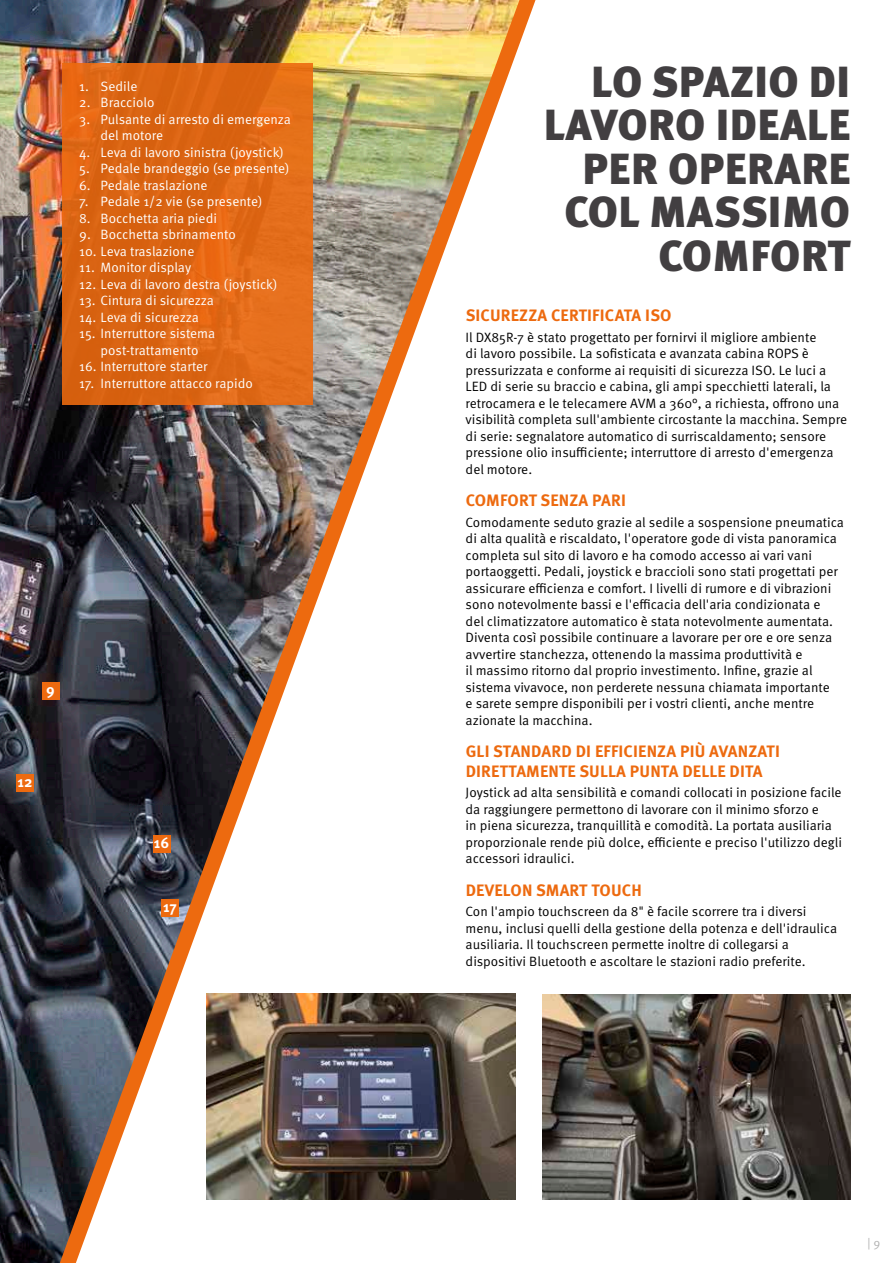
<style>
.page{position:relative;width:893px;height:1263px;background:#fff}
.page>*{position:absolute;margin:0;border:0;box-sizing:border-box;transform-origin:0 0}
.t1{font:900 43.5px/43.5px "Meta Pro";letter-spacing:.01em;color:#423f41;text-align:right}
.t2{font:700 16.5px/19.5px "Meta Pro";letter-spacing:.01em;color:#ed6a0f}
.t3{font:700 15px "Meta Pro";color:#fff}
.t4{font:13.5px/16.5px "Meta Pro Norm";color:#000}
.t5{font:13.5px/16.5px "Meta Pro Norm";color:#fff}
.t6{font:12px "Meta Pro Norm";color:#b2b2b2}
</style>
<div class="page">
<img style="left:0;top:0;width:60px;height:1263px">
<img style="left:60px;top:0;width:475px;height:1263px">
<div style="left:153px;top:836px;width:17px;height:17px;background:#ed6a0f"></div>
<div style="left:162px;top:899px;width:17px;height:17px;background:#ed6a0f"></div>
<img style="left:543px;top:994px;width:307px;height:205px">
<img style="left:207px;top:993px;width:308px;height:206px">
<svg style="left:62px;top:64px;width:251px;height:341px;background:#dd6614"></svg>
<div style="left:42px;top:682px;width:17px;height:17px;background:#ed6a0f"></div>
<div style="left:17px;top:775px;width:17px;height:17px;background:#ed6a0f"></div>
<p class="t5" style="left:79px;top:77px;width:60px">1. Sedile</p>
<p class="t5" style="left:79px;top:94px;width:77px">2. Bracciolo</p>
<p class="t5" style="left:101px;top:110px;width:192px;text-indent:-21px">3. Pulsante di arresto di emergenza del motore</p>
<p class="t5" style="left:79px;top:143px;width:206px">4. Leva di lavoro sinistra (joystick)</p>
<p class="t5" style="left:79px;top:160px;width:212px">5. Pedale brandeggio (se presente)</p>
<p class="t5" style="left:79px;top:176px;width:130px">6. Pedale traslazione</p>
<p class="t5" style="left:79px;top:193px;width:185px">7. Pedale 1/2 vie (se presente)</p>
<p class="t5" style="left:79px;top:209px;width:139px">8. Bocchetta aria piedi</p>
<p class="t5" style="left:79px;top:226px;width:158px">9. Bocchetta sbrinamento</p>
<p class="t5" style="left:79px;top:242px;width:117px">10. Leva traslazione</p>
<p class="t5" style="left:79px;top:259px;width:113px">11. Monitor display</p>
<p class="t5" style="left:79px;top:275px;width:200px">12. Leva di lavoro destra (joystick)</p>
<p class="t5" style="left:79px;top:292px;width:136px">13. Cintura di sicurezza</p>
<p class="t5" style="left:79px;top:308px;width:121px">14. Leva di sicurezza</p>
<p class="t5" style="left:79px;top:325px;width:137px;text-align:center">15. Interruttore sistema post-trattamento</p>
<p class="t5" style="left:79px;top:358px;width:130px">16. Interruttore starter</p>
<p class="t5" style="left:79px;top:374px;width:175px">17. Interruttore attacco rapido</p>
<p class="t3" style="left:46px;top:678px;width:10px">9</p>
<p class="t3" style="left:18px;top:770px;width:16px">12</p>
<p class="t3" style="left:154px;top:831px;width:17px">16</p>
<p class="t3" style="left:163px;top:895px;width:15px">17</p>
<h1 class="t1" style="left:544px;top:58px;width:308px">LO SPAZIO DI<br>LAVORO IDEALE<br>PER OPERARE<br>COL MASSIMO<br>COMFORT</h1>
<p class="t2" style="left:466px;top:304px;width:207px">SICUREZZA CERTIFICATA ISO</p>
<p class="t4" style="left:466px;top:328px;width:383px">Il DX85R-7 è stato progettato per fornirvi il migliore ambiente<br>di lavoro possibile. La sofisticata e avanzata cabina ROPS è pressurizzata e conforme ai requisiti di sicurezza ISO. Le luci a LED di serie su braccio e cabina, gli ampi specchietti laterali, la retrocamera e le telecamere AVM a 360°, a richiesta, offrono una visibilità completa sull'ambiente circostante la macchina. Sempre di serie: segnalatore automatico di surriscaldamento; sensore pressione olio insufficiente; interruttore di arresto d'emergenza del motore.</p>
<p class="t2" style="left:466px;top:490px;width:162px">COMFORT SENZA PARI</p>
<p class="t4" style="left:466px;top:513px;width:380px">Comodamente seduto grazie al sedile a sospensione pneumatica di alta qualità e riscaldato, l'operatore gode di vista panoramica completa sul sito di lavoro e ha comodo accesso ai vari vani portaoggetti. Pedali, joystick e braccioli sono stati progettati per assicurare efficienza e comfort. I livelli di rumore e di vibrazioni sono notevolmente bassi e l'efficacia dell'aria condizionata e<br>del climatizzatore automatico è stata notevolmente aumentata.<br>Diventa così possibile continuare a lavorare per ore e ore senza avvertire stanchezza, ottenendo la massima produttività e<br>il massimo ritorno dal proprio investimento. Infine, grazie al sistema vivavoce, non perderete nessuna chiamata importante<br>e sarete sempre disponibili per i vostri clienti, anche mentre azionate la macchina.</p>
<p class="t2" style="left:466px;top:741px;width:316px">GLI STANDARD DI EFFICIENZA PIÙ AVANZATI<br>DIRETTAMENTE SULLA PUNTA DELLE DITA</p>
<p class="t4" style="left:466px;top:783px;width:378px">Joystick ad alta sensibilità e comandi collocati in posizione facile da raggiungere permettono di lavorare con il minimo sforzo e<br>in piena sicurezza, tranquillità e comodità. La portata ausiliaria proporzionale rende più dolce, efficiente e preciso l'utilizzo degli accessori idraulici.</p>
<p class="t2" style="left:466px;top:879px;width:178px">DEVELON SMART TOUCH</p>
<p class="t4" style="left:466px;top:903px;width:373px">Con l'ampio touchscreen da 8" è facile scorrere tra i diversi menu, inclusi quelli della gestione della potenza e dell'idraulica ausiliaria. Il touchscreen permette inoltre di collegarsi a dispositivi Bluetooth e ascoltare le stazioni radio preferite.</p>
<p class="t6" style="left:867px;top:1233px;width:14px">| 9</p>
</div>
